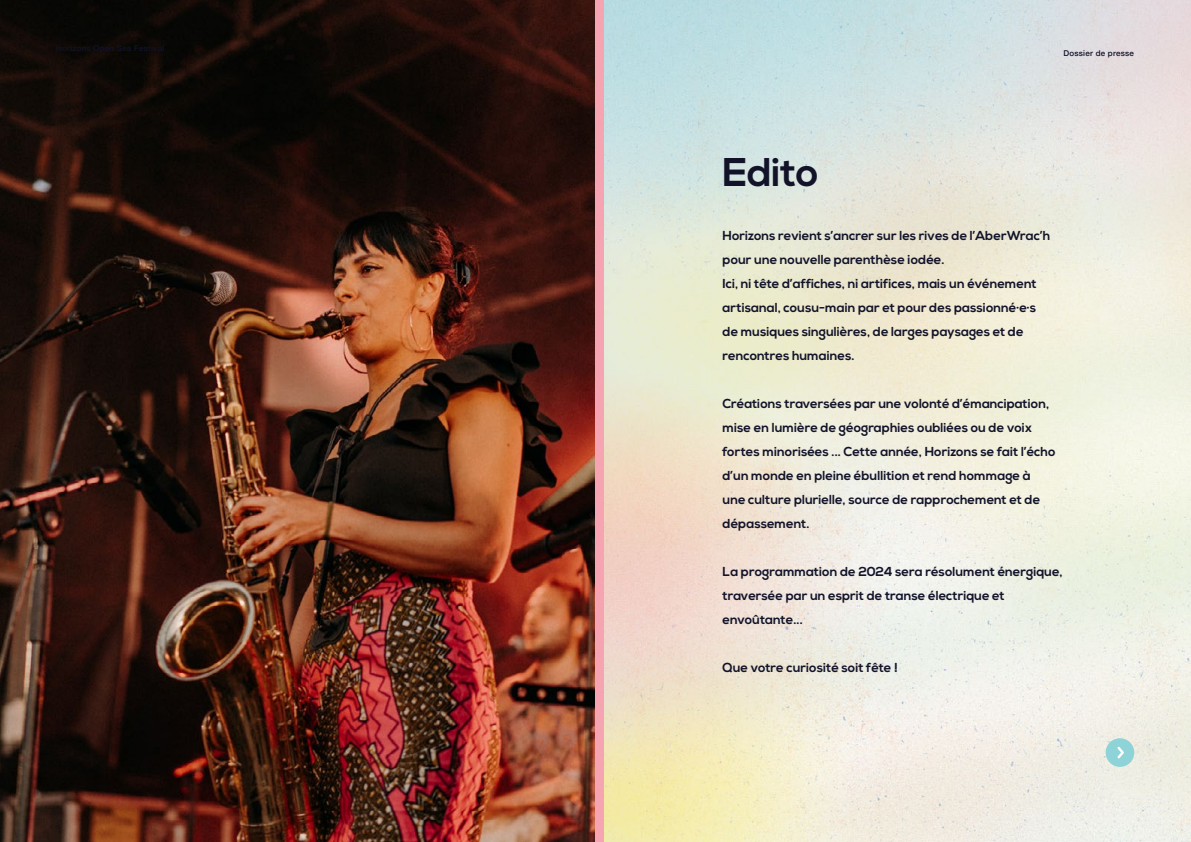
<style>
.page{position:relative;width:1191px;height:842px;background:#fff}
.page>*{position:absolute;margin:0;border:0;box-sizing:border-box;transform-origin:0 0}
.t1{font:700 40px "Nexa";letter-spacing:-.01em;color:#121329}
.t2{font:700 13px/24px "Nexa";color:#121329}
.t3{font:500 8px "Helvetica Neue";letter-spacing:.03em;color:#121329}
</style>
<div class="page">
<img style="left:0;top:0;width:595px;height:842px">
<img style="left:604px;top:0;width:587px;height:842px">
<div style="left:1105px;top:738px;width:29px;height:29px;background:#8dd3d7;border-radius:50%"></div>
<svg style="left:1117px;top:746px;width:7px;height:13px"></svg>
<p class="t3" style="left:56px;top:42px;width:109px">Horizons Open Sea Festival</p>
<h1 class="t1" style="left:722px;top:149px;width:98px">Edito</h1>
<p class="t3" style="left:1063px;top:47px;width:72px">Dossier de presse</p>
<p class="t2" style="left:722px;top:224px;width:329px">Horizons revient s’ancrer sur les rives de l’AberWrac’h pour une nouvelle parenthèse iodée.<br>Ici, ni tête d’affiches, ni artifices, mais un événement artisanal, cousu-main par et pour des passionné·e·s de musiques singulières, de larges paysages et de rencontres humaines.</p>
<p class="t2" style="left:722px;top:392px;width:334px">Créations traversées par une volonté d’émancipation, mise en lumière de géographies oubliées ou de voix fortes minorisées ... Cette année, Horizons se fait l’écho d’un monde en pleine ébullition et rend hommage à une culture plurielle, source de rapprochement et de dépassement.</p>
<p class="t2" style="left:722px;top:560px;width:342px">La programmation de 2024 sera résolument énergique, traversée par un esprit de transe électrique et envoûtante...</p>
<p class="t2" style="left:722px;top:656px;width:177px">Que votre curiosité soit fête !</p>
</div>
